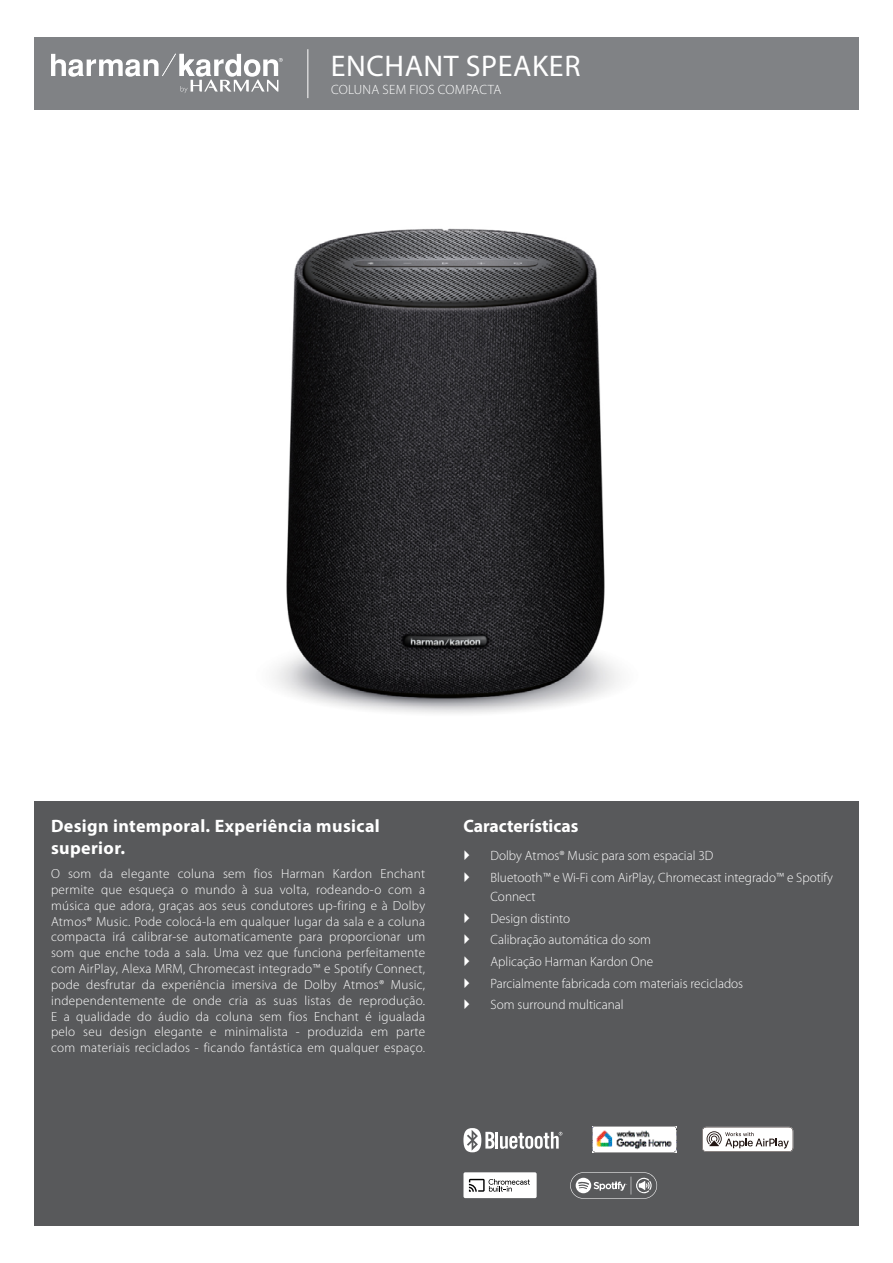
<style>
.page{position:relative;width:893px;height:1263px;background:#fff}
.page>*{position:absolute;margin:0;border:0;box-sizing:border-box;transform-origin:0 0}
.t1{font:30px "Myriad Pro";letter-spacing:.02em;color:#fff}
.t2{font:700 18px/21.6px "Myriad Pro";letter-spacing:.02em;color:#fff}
.t3{font:700 18px "Myriad Pro";color:#fff}
.t4{font:300 13.5px/21.6px "Myriad Pro";color:#fff}
.t5{font:300 13.5px "Myriad Pro";letter-spacing:.02em;color:#fff}
.t6{font:300 13.2px/15.9px "Myriad Pro";letter-spacing:.02em;color:#fff;text-align:justify}
</style>
<div class="page">
<img style="left:274px;top:228px;width:346px;height:486px">
<div style="left:34px;top:37px;width:825px;height:72px;background:#808285"></div>
<hr style="left:307px;top:49px;width:1px;height:49px;background:#fff">
<svg style="left:51px;top:54px;width:232px;height:39px"></svg>
<div style="left:34px;top:801px;width:825px;height:425px;background:#58595b"></div>
<svg style="left:570px;top:1172px;width:88px;height:27px"></svg>
<svg style="left:702px;top:1127px;width:91px;height:25px;background:#d4d2d1"></svg>
<div style="left:463px;top:1172px;width:74px;height:26px;background:#fff;border-radius:2px"></div>
<svg style="left:469px;top:1179px;width:61px;height:13px"></svg>
<svg style="left:463px;top:1128px;width:99px;height:24px"></svg>
<img style="left:593px;top:1126px;width:83px;height:26px">
<h1 class="t1" style="left:331px;top:48px;width:251px">ENCHANT SPEAKER</h1>
<p class="t5" style="left:331px;top:82px;width:172px">COLUNA SEM FIOS COMPACTA</p>
<h2 class="t2" style="left:51px;top:815px;width:330px">Design intemporal. Experiência musical superior.</h2>
<p class="t6" style="left:51px;top:866px;width:376px">O som da elegante coluna sem fios Harman Kardon Enchant permite que esqueça o mundo à sua volta, rodeando-o com a música que adora, graças aos seus condutores up-firing e à Dolby Atmos® Music. Pode colocá-la em qualquer lugar da sala e a coluna compacta irá calibrar-se automaticamente para proporcionar um som que enche toda a sala. Uma vez que funciona perfeitamente com AirPlay, Alexa MRM, Chromecast integrado™ e Spotify Connect, pode desfrutar da experiência imersiva de Dolby Atmos® Music, independentemente de onde cria as suas listas de reprodução.<br>E a qualidade do áudio da coluna sem fios Enchant é igualada pelo seu design elegante e minimalista - produzida em parte com materiais reciclados - ficando fantástica em qualquer espaço.</p>
<h2 class="t3" style="left:463px;top:814px;width:116px">Características</h2>
<p class="t4" style="left:490px;top:845px;width:344px">Dolby Atmos® Music para som espacial 3D<br>Bluetooth™ e Wi-Fi com AirPlay, Chromecast integrado™ e Spotify</p>
<p class="t4" style="left:490px;top:886px;width:254px">Connect<br>Design distinto<br>Calibração automática do som<br>Aplicação Harman Kardon One<br>Parcialmente fabricada com materiais reciclados<br>Som surround multicanal</p>
</div>
